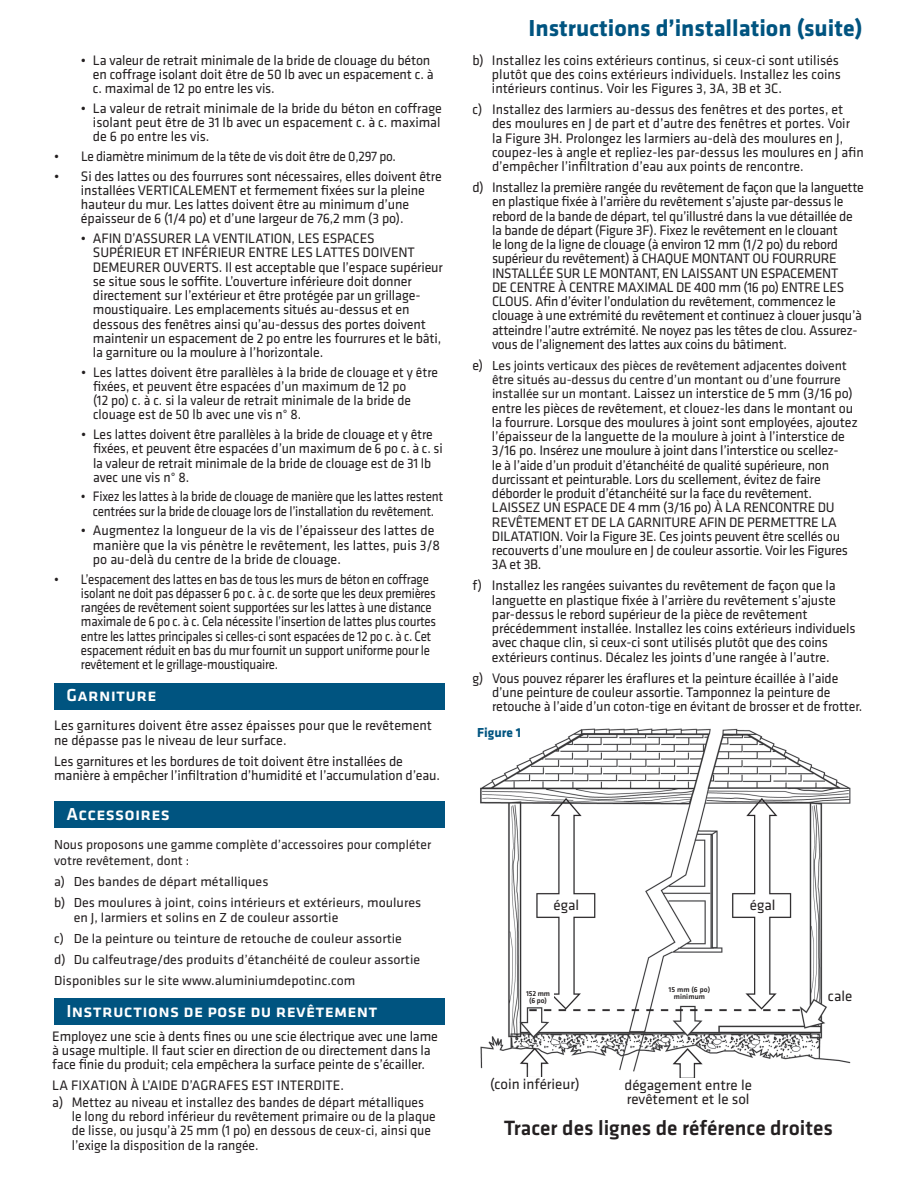
<style>
.page{position:relative;width:918px;height:1188px;background:#fff}
.page>*{position:absolute;margin:0;border:0;box-sizing:border-box;transform-origin:0 0}
.t1{font:700 24px "Klavika";color:#005480}
.t2{font:500 21.45px "Klavika";color:#231f20}
.t3{font:500 18px "Klavika";letter-spacing:.015em;color:#fff}
.t4{font:15px/13.5px "Klavika";color:#231f20}
.t5{font:14.25px/14.2px "Klavika";letter-spacing:-.01em;color:#231f20}
.t6{font:14.25px/14.2px "Klavika";letter-spacing:-.01em;color:#231f20;scale:.9 1}
.t7{font:14.25px/14.2px "Klavika";letter-spacing:-.01em;color:#231f20;scale:.96 1}
.t8{font:14.25px/14.2px "Klavika";letter-spacing:-.01em;color:#231f20;scale:.95 1}
.t9{font:14.25px/14.2px "Klavika";letter-spacing:-.01em;color:#231f20;text-align:center;scale:.91 1}
.t10{font:14.25px "Klavika";letter-spacing:-.01em;color:#231f20;scale:.94 1}
.t11{font:13.5px/21px "Klavika";color:#231f20}
.t12{font:700 13.5px "Klavika";color:#005480}
.t13{font:500 7.5px/7.5px "Klavika";letter-spacing:-.01em;color:#231f20;text-align:center}
.s1{font-size:14.25px}
.s2{font-size:13.5px}
</style>
<div class="page">
<div style="left:54px;top:683px;width:391px;height:27px;background:#005480"></div>
<div style="left:54px;top:998px;width:391px;height:27px;background:#005480"></div>
<div style="left:54px;top:801px;width:391px;height:27px;background:#005480"></div>
<img style="left:480px;top:728px;width:371px;height:363px">
<div style="left:523px;top:989px;width:31px;height:16px;background:#fff"></div>
<div style="left:656px;top:992px;width:65px;height:12px;background:#fff"></div>
<div style="left:666px;top:975px;width:31px;height:23px;background:#fff"></div>
<div style="left:738px;top:898px;width:50px;height:17px;background:#fff"></div>
<div style="left:542px;top:899px;width:49px;height:16px;background:#fff"></div>
<div style="left:823px;top:990px;width:34px;height:12px;background:#fff"></div>
<div style="left:488px;top:1078px;width:94px;height:12px;background:#fff"></div>
<div style="left:617px;top:1079px;width:143px;height:28px;background:#fff"></div>
<p class="t5" style="left:93px;top:52px;width:342px;text-indent:-12px">• La valeur de retrait minimale de la bride de clouage du béton en coffrage isolant doit être de 50 lb avec un espacement c. à c. maximal de 12 po entre les vis.</p>
<p class="t5" style="left:93px;top:101px;width:351px;text-align:justify;text-indent:-12px">• La valeur de retrait minimale de la bride du béton en coffrage isolant peut être de 31 lb avec un espacement c. à c. maximal de 6 po entre les vis.</p>
<p class="t10" style="left:54px;top:147px;width:365px">• Le diamètre minimum de la tête de vis doit être de 0,297 po.</p>
<p class="t5" style="left:81px;top:168px;width:362px;text-indent:-27px">• Si des lattes ou des fourrures sont nécessaires, elles doivent être installées VERTICALEMENT et fermement fixées sur la pleine hauteur du mur. Les lattes doivent être au minimum d’une épaisseur de 6 (1/4 po) et d’une largeur de 76,2 mm (3 po).</p>
<p class="t5" style="left:93px;top:231px;width:351px;text-indent:-12px">• AFIN D’ASSURER LA VENTILATION, LES ESPACES SUPÉRIEUR ET INFÉRIEUR ENTRE LES LATTES DOIVENT DEMEURER OUVERTS. Il est acceptable que l’espace supérieur se situe sous le soffite. L’ouverture inférieure doit donner directement sur l’extérieur et être protégée par un grillage&shy;moustiquaire. Les emplacements situés au-dessus et en dessous des fenêtres ainsi qu’au-dessus des portes doivent maintenir un espacement de 2 po entre les fourrures et le bâti, la garniture ou la moulure à l’horizontale.</p>
<p class="t7" style="left:93px;top:364px;width:361px;text-indent:-12px">• Les lattes doivent être parallèles à la bride de clouage et y être fixées, et peuvent être espacées d’un maximum de 12 po<br>(12 po) c. à c. si la valeur de retrait minimale de la bride de clouage est de 50 lb avec une vis n° 8.</p>
<p class="t7" style="left:93px;top:427px;width:366px;text-indent:-12px">• Les lattes doivent être parallèles à la bride de clouage et y être fixées, et peuvent être espacées d’un maximum de 6 po c. à c. si la valeur de retrait minimale de la bride de clouage est de 31 lb avec une vis n° 8.</p>
<p class="t9" style="left:81px;top:489px;width:399px">• Fixez les lattes à la bride de clouage de manière que les lattes restent centrées sur la bride de clouage lors de l’installation du revêtement.</p>
<p class="t5" style="left:93px;top:523px;width:348px;text-indent:-12px">• Augmentez la longueur de la vis de l’épaisseur des lattes de manière que la vis pénètre le revêtement, les lattes, puis 3/8 po au-delà du centre de la bride de clouage.</p>
<p class="t6" style="left:81px;top:571px;width:396px;text-indent:-27px">• L’espacement des lattes en bas de tous les murs de béton en coffrage isolant ne doit pas dépasser 6 po c. à c. de sorte que les deux premières rangées de revêtement soient supportées sur les lattes à une distance maximale de 6 po c. à c. Cela nécessite l’insertion de lattes plus courtes entre les lattes principales si celles-ci sont espacées de 12 po c. à c. Cet espacement réduit en bas du mur fournit un support uniforme pour le revêtement et le grillage-moustiquaire.</p>
<p class="t3" style="left:67px;top:683px;width:91px">Garniture</p>
<p class="t5" style="left:54px;top:718px;width:379px">Les garnitures doivent être assez épaisses pour que le revêtement ne dépasse pas le niveau de leur surface.</p>
<p class="t5" style="left:54px;top:753px;width:387px">Les garnitures et les bordures de toit doivent être installées de manière à empêcher l’infiltration d’humidité et l’accumulation d’eau.</p>
<p class="t3" style="left:67px;top:802px;width:105px">Accessoires</p>
<p class="t11" style="left:54px;top:836px;width:378px;line-height:15.8px">Nous proposons une gamme complète d’accessoires pour compléter votre revêtement, dont :</p>
<p class="t11" style="left:54px;top:870px;width:369px">a) Des bandes de départ métalliques<br>b) Des moulures à joint, coins intérieurs et extérieurs, moulures</p>
<p class="t11" style="left:54px;top:907px;width:368px;text-indent:19px">en J, larmiers et solins en Z de couleur assortie<br>c) De la peinture ou teinture de retouche de couleur assortie<br>d) Du calfeutrage/des produits d’étanchéité de couleur assortie Disponibles sur le site www.aluminiumdepotinc.com</p>
<p class="t3" style="left:67px;top:999px;width:313px">Instructions de pose du revêtement</p>
<p class="t5" style="left:52px;top:1029px;width:387px">Employez une scie à dents fines ou une scie électrique avec une lame à usage multiple. Il faut scier en direction de ou directement dans la face finie du produit; cela empêchera la surface peinte de s’écailler.</p>
<p class="t5" style="left:52px;top:1077px;width:373px;line-height:16.5px">LA FIXATION À L’AIDE D’AGRAFES EST INTERDITE.<br>a) Mettez au niveau et installez des bandes de départ métalliques</p>
<p class="t8" style="left:72px;top:1109px;width:385px">le long du rebord inférieur du revêtement primaire ou de la plaque de lisse, ou jusqu’à 25 mm (1 po) en dessous de ceux-ci, ainsi que l’exige la disposition de la rangée.</p>
<h1 class="t1" style="left:529px;top:10px;width:335px">Instructions d’installation (suite)</h1>
<p class="t5" style="left:492px;top:52px;width:351px;text-indent:-19px">b) Installez les coins extérieurs continus, si ceux-ci sont utilisés plutôt que des coins extérieurs individuels. Installez les coins intérieurs continus. Voir les Figures 3, 3A, 3B et 3C.</p>
<p class="t5" style="left:492px;top:102px;width:373px;text-indent:-20px">c) Installez des larmiers au-dessus des fenêtres et des portes, et des moulures en J de part et d’autre des fenêtres et portes. Voir<br>la Figure 3H. Prolongez les larmiers au-delà des moulures en J, coupez-les à angle et repliez-les par-dessus les moulures en J afin d’empêcher l’infiltration d’eau aux points de rencontre.</p>
<p class="t5" style="left:492px;top:180px;width:373px;text-indent:-20px">d) Installez la première rangée du revêtement de façon que la languette en plastique fixée à l’arrière du revêtement s’ajuste par-dessus le rebord de la bande de départ, tel qu’illustré dans la vue détaillée de la bande de départ (Figure 3F). Fixez le revêtement en le clouant<br>le long de la ligne de clouage (à environ 12 mm (1/2 po) du rebord supérieur du revêtement) à CHAQUE MONTANT OU FOURRURE INSTALLÉE SUR LE MONTANT, EN LAISSANT UN ESPACEMENT<br>DE CENTRE À CENTRE MAXIMAL DE 400 mm (16 po) ENTRE LES CLOUS. Afin d’éviter l’ondulation du revêtement, commencez le clouage à une extrémité du revêtement et continuez à clouer jusqu’à atteindre l’autre extrémité. Ne noyez pas les têtes de clou. Assurez&shy;vous de l’alignement des lattes aux coins du bâtiment.</p>
<p class="t11" style="left:492px;top:358px;width:356px;line-height:14.2px;text-indent:-20px"><span class="s1">e)</span> Les joints verticaux des pièces de revêtement adjacentes doivent être situés au-dessus du centre d’un montant ou d’une fourrure</p>
<p class="t5" style="left:492px;top:386px;width:367px"><span class="s2">installée sur un montant.</span> Laissez un interstice de 5 mm (3/16 po) entre les pièces de revêtement, et clouez-les dans le montant ou la fourrure. Lorsque des moulures à joint sont employées, ajoutez l’épaisseur de la languette de la moulure à joint à l’interstice de 3/16 po. Insérez une moulure à joint dans l’interstice ou scellez-<br>le à l’aide d’un produit d’étanchéité de qualité supérieure, non durcissant et peinturable. Lors du scellement, évitez de faire déborder le produit d’étanchéité sur la face du revêtement.<br>LAISSEZ UN ESPACE DE 4 mm (3/16 po) À LA RENCONTRE DU REVÊTEMENT ET DE LA GARNITURE AFIN DE PERMETTRE LA DILATATION. Voir la Figure 3E. Ces joints peuvent être scellés ou recouverts d’une moulure en J de couleur assortie. Voir les Figures 3A et 3B.</p>
<p class="t5" style="left:492px;top:578px;width:365px;text-indent:-19px">f) Installez les rangées suivantes du revêtement de façon que la languette en plastique fixée à l’arrière du revêtement s’ajuste par-dessus le rebord supérieur de la pièce de revêtement précédemment installée. Installez les coins extérieurs individuels avec chaque clin, si ceux-ci sont utilisés plutôt que des coins extérieurs continus. Décalez les joints d’une rangée à l’autre.</p>
<p class="t5" style="left:492px;top:670px;width:372px;text-indent:-20px">g) Vous pouvez réparer les éraflures et la peinture écaillée à l’aide d’une peinture de couleur assortie. Tamponnez la peinture de retouche à l’aide d’un coton-tige en évitant de brosser et de frotter.</p>
<p class="t12" style="left:477px;top:722px;width:45px">Figure 1</p>
<p class="t4" style="left:554px;top:898px;width:27px">égal</p>
<p class="t4" style="left:750px;top:897px;width:27px">égal</p>
<p class="t13" style="left:526px;top:989px;width:25px">152 mm (6 po)</p>
<p class="t13" style="left:669px;top:985px;width:43px">15 mm (6 po) minimum</p>
<p class="t4" style="left:490px;top:1077px;width:91px">(coin inférieur)</p>
<p class="t4" style="left:624px;top:1078px;width:129px">dégagement entre le revêtement et le sol</p>
<p class="t4" style="left:828px;top:989px;width:26px">cale</p>
<h2 class="t2" style="left:504px;top:1113px;width:331px">Tracer des lignes de référence droites</h2>
</div>
